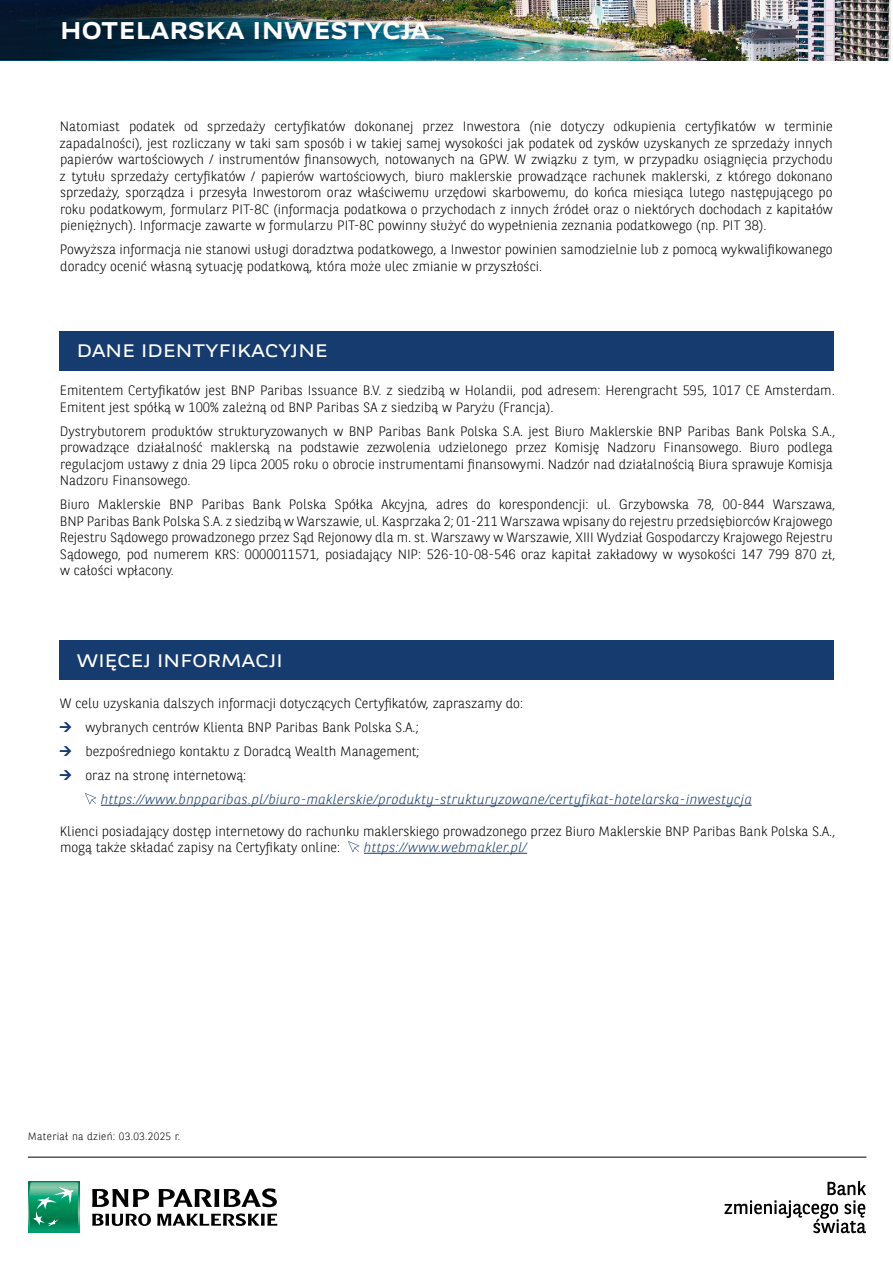
<style>
.page{position:relative;width:893px;height:1263px;background:#fff}
.page>*{position:absolute;margin:0;border:0;box-sizing:border-box;transform-origin:0 0}
.t1{font:700 24px "BNPP Expanded Sans";letter-spacing:.01em;color:#fff}
.t2{font:18px "BNPP Expanded Sans";letter-spacing:.01em;color:#fff}
.t3{font:300 13.5px/16.5px "BNPP Sans";color:#000}
.t4{font:italic 300 13.5px "BNPP Sans";letter-spacing:.03em;color:#153b6f}
.t5{font:300 10.5px "BNPP Sans";letter-spacing:.03em;color:#000}
</style>
<div class="page">
<img style="left:646px;top:0;width:244px;height:60px">
<img style="left:0;top:0;width:646px;height:60px">
<img style="left:0;top:0;width:383px;height:58px">
<div style="left:59px;top:641px;width:774px;height:39px;background:#153b6f"></div>
<hr style="left:101px;top:805px;width:651px;height:1px;background:#153b6f">
<hr style="left:364px;top:853px;width:163px;height:1px;background:#153b6f">
<svg style="left:85px;top:793px;width:11px;height:11px"></svg>
<svg style="left:348px;top:841px;width:11px;height:11px"></svg>
<hr style="left:28px;top:1157px;width:838px;height:1px;background:#000">
<svg style="left:724px;top:1181px;width:142px;height:52px"></svg>
<div style="left:28px;top:1181px;width:51px;height:52px;background:#009e6b"></div>
<svg style="left:29px;top:1182px;width:49px;height:46px"></svg>
<svg style="left:92px;top:1189px;width:57px;height:18px"></svg>
<svg style="left:159px;top:1188px;width:118px;height:19px"></svg>
<svg style="left:92px;top:1213px;width:59px;height:13px"></svg>
<svg style="left:157px;top:1213px;width:120px;height:13px"></svg>
<div style="left:59px;top:331px;width:774px;height:39px;background:#153b6f"></div>
<h1 class="t1" style="left:60px;top:14px;width:371px">HOTELARSKA INWESTYCJA</h1>
<p class="t3" style="left:60px;top:118px;width:775px;text-align:justify">Natomiast podatek od sprzedaży certyfikatów dokonanej przez Inwestora (nie dotyczy odkupienia certyfikatów w terminie zapadalności), jest rozliczany w taki sam sposób i w takiej samej wysokości jak podatek od zysków uzyskanych ze sprzedaży innych papierów wartościowych / instrumentów finansowych, notowanych na GPW. W związku z tym, w przypadku osiągnięcia przychodu z tytułu sprzedaży certyfikatów / papierów wartościowych, biuro maklerskie prowadzące rachunek maklerski, z którego dokonano sprzedaży, sporządza i przesyła Inwestorom oraz właściwemu urzędowi skarbowemu, do końca miesiąca lutego następującego po roku podatkowym, formularz PIT-8C (informacja podatkowa o przychodach z innych źródeł oraz o niektórych dochodach z kapitałów pieniężnych). Informacje zawarte w formularzu PIT-8C powinny służyć do wypełnienia zeznania podatkowego (np. PIT 38).</p>
<p class="t3" style="left:60px;top:241px;width:774px">Powyższa informacja nie stanowi usługi doradztwa podatkowego, a Inwestor powinien samodzielnie lub z pomocą wykwalifikowanego doradcy ocenić własną sytuację podatkową, która może ulec zmianie w przyszłości.</p>
<h2 class="t2" style="left:77px;top:339px;width:253px">DANE IDENTYFIKACYJNE</h2>
<p class="t3" style="left:60px;top:382px;width:776px">Emitentem Certyfikatów jest BNP Paribas Issuance B.V. z siedzibą w Holandii, pod adresem: Herengracht 595, 1017 CE Amsterdam.<br>Emitent jest spółką w 100% zależną od BNP Paribas SA z siedzibą w Paryżu (Francja).</p>
<p class="t3" style="left:60px;top:422px;width:777px">Dystrybutorem produktów strukturyzowanych w BNP Paribas Bank Polska S.A. jest Biuro Maklerskie BNP Paribas Bank Polska S.A., prowadzące działalność maklerską na podstawie zezwolenia udzielonego przez Komisję Nadzoru Finansowego. Biuro podlega regulacjom ustawy z dnia 29 lipca 2005 roku o obrocie instrumentami finansowymi. Nadzór nad działalnością Biura sprawuje Komisja Nadzoru Finansowego.</p>
<p class="t3" style="left:60px;top:496px;width:777px">Biuro Maklerskie BNP Paribas Bank Polska Spółka Akcyjna, adres do korespondencji: ul. Grzybowska 78, 00-844 Warszawa, BNP Paribas Bank Polska S.A. z siedzibą w Warszawie, ul. Kasprzaka 2; 01-211 Warszawa wpisany do rejestru przedsiębiorców Krajowego Rejestru Sądowego prowadzonego przez Sąd Rejonowy dla m. st. Warszawy w Warszawie, XIII Wydział Gospodarczy Krajowego Rejestru Sądowego, pod numerem KRS: 0000011571, posiadający NIP: 526-10-08-546 oraz kapitał zakładowy w wysokości 147 799 870 zł, w całości wpłacony.</p>
<h2 class="t2" style="left:77px;top:648px;width:208px">WIĘCEJ INFORMACJI</h2>
<p class="t3" style="left:85px;top:691px;width:439px;line-height:24px;text-indent:-26px">W celu uzyskania dalszych informacji dotyczących Certyfikatów, zapraszamy do: wybranych centrów Klienta BNP Paribas Bank Polska S.A.;<br>bezpośredniego kontaktu z Doradcą Wealth Management;<br>oraz na stronę internetową:</p>
<p class="t4" style="left:101px;top:790px;width:653px">https://www.bnpparibas.pl/biuro-maklerskie/produkty-strukturyzowane/certyfikat-hotelarska-inwestycja</p>
<p class="t3" style="left:60px;top:822px;width:777px">Klienci posiadający dostęp internetowy do rachunku maklerskiego prowadzonego przez Biuro Maklerskie BNP Paribas Bank Polska S.A., mogą także składać zapisy na Certyfikaty online:</p>
<p class="t4" style="left:364px;top:838px;width:165px">https://www.webmakler.pl/</p>
<p class="t5" style="left:28px;top:1129px;width:154px">Materiał na dzień: 03.03.2025 r.</p>
</div>
